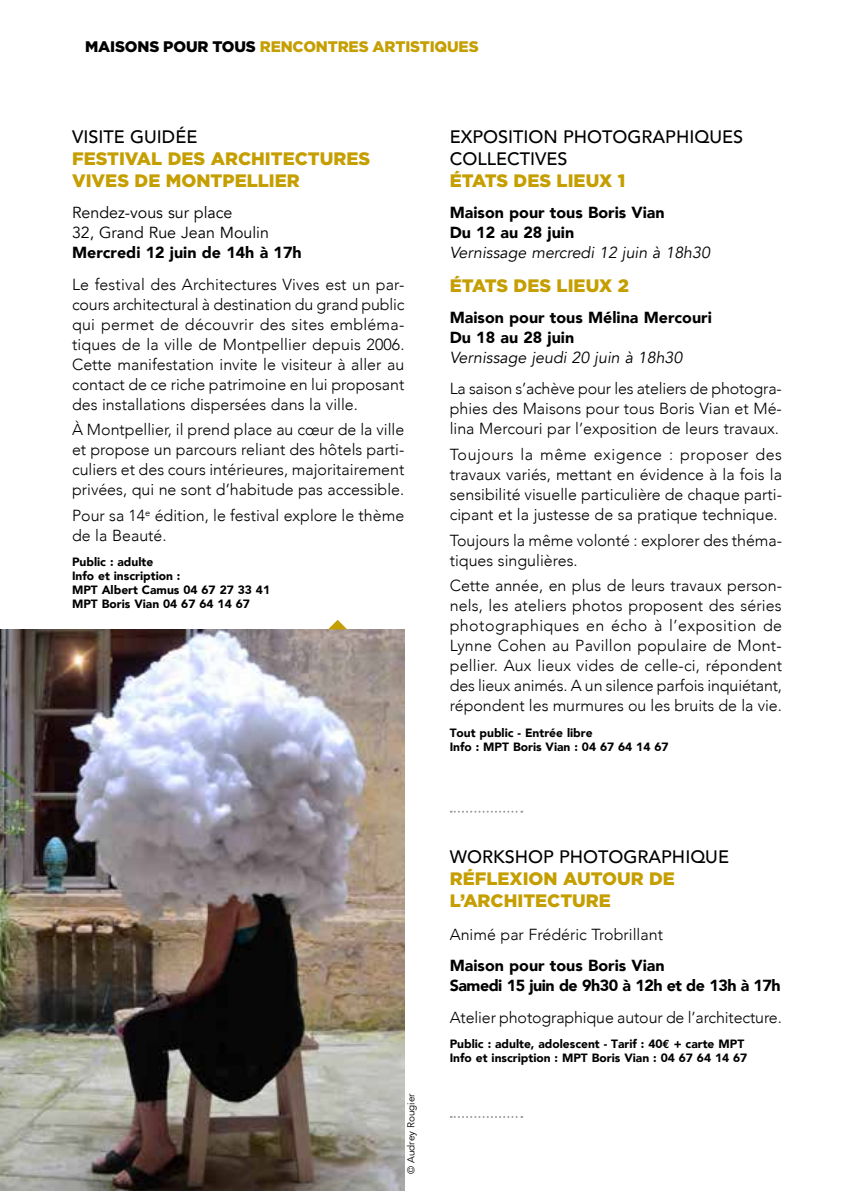
<style>
.page{position:relative;width:851px;height:1191px;background:#fff}
.page>*{position:absolute;margin:0;border:0;box-sizing:border-box;transform-origin:0 0}
.t1{font:900 18px/22px "Gotham";color:#c59e00}
.t2{font:500 18px/22px "Avenir";color:#000}
.t3{font:300 16px/20px "Avenir";color:#000;text-align:justify}
.t4{font:16px/20px "Avenir Black 3";color:#000}
.t5{font:italic 16px "Avenir";color:#000}
.t6{font:16px/20px "Avenir Black 3";letter-spacing:-.03em;color:#000}
.t7{font:16px/20px "Avenir";color:#000}
.t8{font:900 15.4px "Gotham";letter-spacing:-.01em;color:#c59e00}
.t9{font:12px/14px "Avenir Black 3";color:#000}
.t10{font:10px "Avenir";color:#000}
.s1{color:#000}
.s2{font-family:"Euro Mono";font-weight:700}
</style>
<div class="page">
<svg style="left:450px;top:810px;width:72px;height:2px"></svg>
<img style="left:0;top:629px;width:404px;height:562px">
<svg style="left:328px;top:620px;width:19px;height:9px"></svg>
<svg style="left:450px;top:1116px;width:72px;height:2px"></svg>
<p class="t8" style="left:85px;top:36px;width:395px"><span class="s1">MAISONS POUR TOUS</span> RENCONTRES ARTISTIQUES</p>
<p class="t2" style="left:72px;top:124px;width:127px">VISITE GUIDÉE</p>
<p class="t1" style="left:72px;top:147px;width:299px">FESTIVAL DES ARCHITECTURES<br>VIVES DE MONTPELLIER</p>
<p class="t7" style="left:72px;top:203px;width:198px">Rendez-vous sur place<br>32, Grand Rue Jean Moulin</p>
<p class="t4" style="left:72px;top:244px;width:231px">Mercredi 12 juin de 14h à 17h</p>
<p class="t3" style="left:72px;top:274px;width:334px">Le festival des Architectures Vives est un par&shy;cours architectural à destination du grand public qui permet de découvrir des sites embléma&shy;tiques de la ville de Montpellier depuis 2006.<br>Cette manifestation invite le visiteur à aller au contact de ce riche patrimoine en lui proposant des installations dispersées dans la ville.</p>
<p class="t3" style="left:72px;top:420px;width:334px">À Montpellier, il prend place au cœur de la ville et propose un parcours reliant des hôtels parti&shy;culiers et des cours intérieures, majoritairement privées, qui ne sont d’habitude pas accessible.</p>
<p class="t3" style="left:72px;top:505px;width:334px">Pour sa 14<sup>e</sup> édition, le festival explore le thème de la Beauté.</p>
<p class="t9" style="left:72px;top:556px;width:199px">Public : adulte<br>Info et inscription :<br>MPT Albert Camus 04 67 27 33 41<br>MPT Boris Vian 04 67 64 14 67</p>
<p class="t2" style="left:449px;top:124px;width:295px">EXPOSITION PHOTOGRAPHIQUES<br>COLLECTIVES</p>
<p class="t1" style="left:449px;top:169px;width:177px">ÉTATS DES LIEUX 1</p>
<p class="t4" style="left:449px;top:204px;width:216px">Maison pour tous Boris Vian<br>Du 12 au 28 juin</p>
<p class="t5" style="left:449px;top:243px;width:262px">Vernissage mercredi 12 juin à 18h30</p>
<p class="t1" style="left:449px;top:274px;width:181px">ÉTATS DES LIEUX 2</p>
<p class="t4" style="left:449px;top:308px;width:263px">Maison pour tous Mélina Mercouri<br>Du 18 au 28 juin</p>
<p class="t5" style="left:449px;top:348px;width:234px">Vernissage jeudi 20 juin à 18h30</p>
<p class="t3" style="left:449px;top:379px;width:334px">La saison s’achève pour les ateliers de photogra&shy;phies des Maisons pour tous Boris Vian et Mé&shy;lina Mercouri par l’exposition de leurs travaux.</p>
<p class="t3" style="left:449px;top:444px;width:334px">Toujours la même exigence : proposer des travaux variés, mettant en évidence à la fois la sensibilité visuelle particulière de chaque parti&shy;cipant et la justesse de sa pratique technique.</p>
<p class="t3" style="left:449px;top:530px;width:334px">Toujours la même volonté : explorer des théma&shy;tiques singulières.</p>
<p class="t3" style="left:449px;top:576px;width:334px">Cette année, en plus de leurs travaux person&shy;nels, les ateliers photos proposent des séries photographiques en écho à l’exposition de Lynne Cohen au Pavillon populaire de Mont&shy;pellier. Aux lieux vides de celle-ci, répondent des lieux animés. A un silence parfois inquiétant, répondent les murmures ou les bruits de la vie.</p>
<p class="t9" style="left:449px;top:726px;width:220px">Tout public - Entrée libre<br>Info : MPT Boris Vian : 04 67 64 14 67</p>
<p class="t10" style="left:405px;top:1173px;width:82px;rotate:-90deg">© Audrey Rougier</p>
<p class="t2" style="left:449px;top:844px;width:281px">WORKSHOP PHOTOGRAPHIQUE</p>
<p class="t1" style="left:449px;top:867px;width:227px">RÉFLEXION AUTOUR DE<br>L’ARCHITECTURE</p>
<p class="t3" style="left:449px;top:924px;width:215px">Animé par Frédéric Trobrillant</p>
<p class="t6" style="left:449px;top:957px;width:332px">Maison pour tous Boris Vian<br>Samedi 15 juin de 9h30 à 12h et de 13h à 17h</p>
<p class="t3" style="left:449px;top:1007px;width:333px">Atelier photographique autour de l’architecture.</p>
<p class="t9" style="left:449px;top:1037px;width:299px">Public : adulte, adolescent - Tarif : 40<span class="s2">€</span> + carte MPT<br>Info et inscription : MPT Boris Vian : 04 67 64 14 67</p>
</div>
